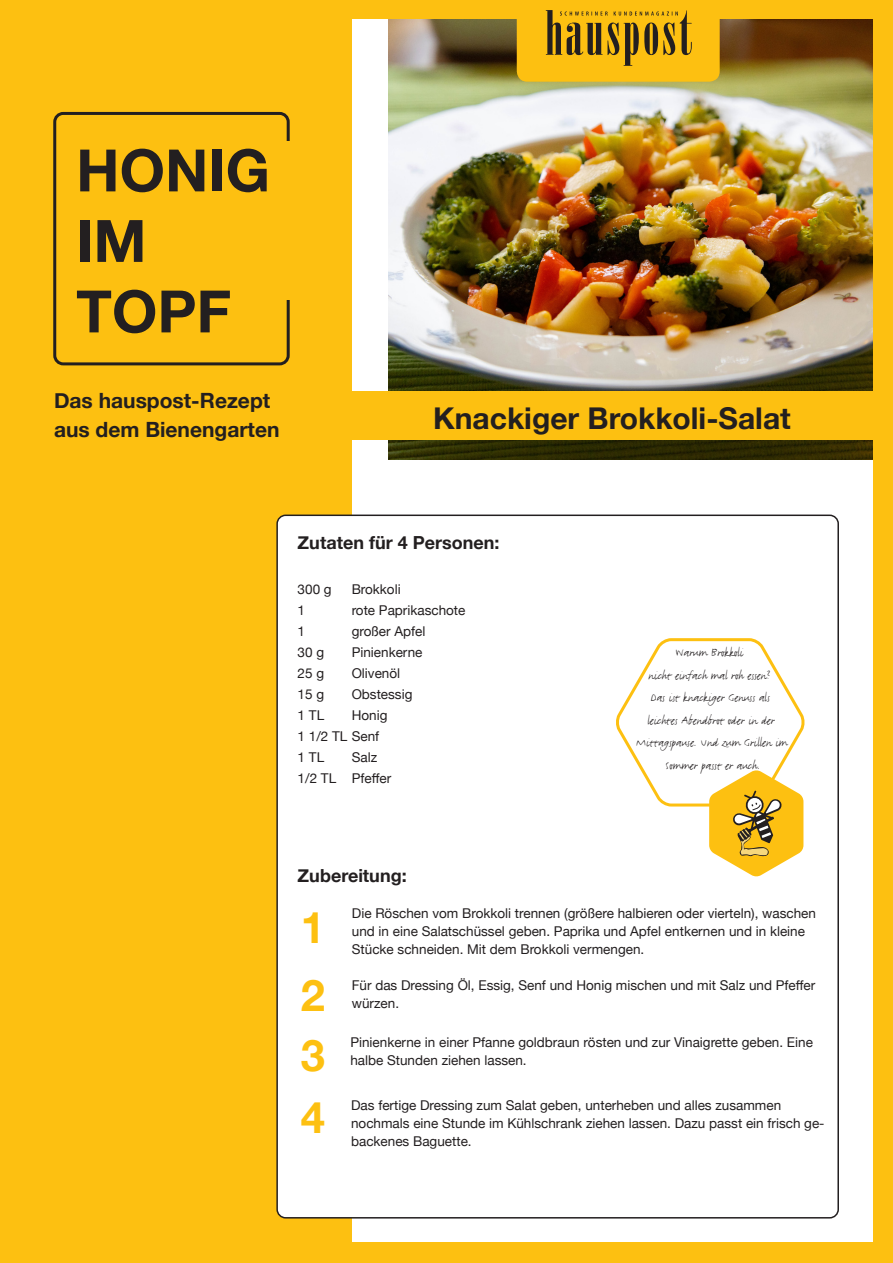
<style>
.page{position:relative;width:893px;height:1263px;background:#fff}
.page>*{position:absolute;margin:0;border:0;box-sizing:border-box;transform-origin:0 0}
.t1{font:700 58.5px "Helvetica Neue";color:#231f20}
.t2{font:700 43.5px "Helvetica Neue";color:#fdc011}
.t3{font:700 30px "Helvetica Neue";color:#231f20}
.t4{font:700 21px "Helvetica Neue";color:#231f20}
.t5{font:700 18px "Helvetica Neue";color:#231f20}
.t6{font:13.5px/18px "Helvetica Neue";color:#231f20}
.t7{font:13.5px/22.5px "FF Justlefthand";color:#231f20;text-align:center}
</style>
<div class="page">
<div style="left:0;top:0;width:352px;height:1263px;background:#fdc011"></div>
<img style="left:389px;top:18px;width:485px;height:441px">
<div style="left:350px;top:391px;width:534px;height:49px;background:#fdc011"></div>
<div style="left:53px;top:112px;width:237px;height:253px;border:3px solid #231f20;border-radius:9px"></div>
<div style="left:277px;top:141px;width:31px;height:159px;background:#fdc011"></div>
<div style="left:299px;top:0;width:594px;height:18px;background:#fdc011"></div>
<svg style="left:517px;top:10px;width:203px;height:72px;background:#d7a414"></svg>
<div style="left:874px;top:0;width:19px;height:1263px;background:#fdc011"></div>
<div style="left:300px;top:1242px;width:593px;height:21px;background:#fdc011"></div>
<div style="left:277px;top:515px;width:561px;height:703px;background:#fff;border-radius:9px"></div>
<svg style="left:616px;top:638px;width:189px;height:239px"></svg>
<p class="t1" style="left:76px;top:125px;width:195px">HONIG</p>
<p class="t1" style="left:76px;top:195px;width:72px">IM</p>
<p class="t1" style="left:76px;top:266px;width:156px">TOPF</p>
<p class="t4" style="left:54px;top:384px;width:218px">Das hauspost-Rezept</p>
<p class="t4" style="left:54px;top:413px;width:227px">aus dem Bienengarten</p>
<p class="t3" style="left:433px;top:394px;width:359px">Knackiger Brokkoli-Salat</p>
<p class="t5" style="left:298px;top:529px;width:203px">Zutaten für 4 Personen:</p>
<p class="t6" style="left:298px;top:581px;width:36px">300 g</p>
<p class="t6" style="left:352px;top:581px;width:51px">Brokkoli</p>
<p class="t6" style="left:298px;top:602px;width:9px">1</p>
<p class="t6" style="left:352px;top:602px;width:115px">rote Paprikaschote</p>
<p class="t6" style="left:298px;top:623px;width:9px">1</p>
<p class="t6" style="left:352px;top:623px;width:75px">großer Apfel</p>
<p class="t6" style="left:298px;top:644px;width:28px">30 g</p>
<p class="t6" style="left:352px;top:644px;width:72px">Pinienkerne</p>
<p class="t6" style="left:298px;top:665px;width:28px">25 g</p>
<p class="t6" style="left:352px;top:665px;width:50px">Olivenöl</p>
<p class="t6" style="left:298px;top:686px;width:28px">15 g</p>
<p class="t6" style="left:352px;top:686px;width:62px">Obstessig</p>
<p class="t6" style="left:298px;top:707px;width:28px">1 TL</p>
<p class="t6" style="left:352px;top:707px;width:37px">Honig</p>
<p class="t6" style="left:298px;top:728px;width:83px">1 1/2 TL Senf</p>
<p class="t6" style="left:298px;top:749px;width:28px">1 TL</p>
<p class="t6" style="left:352px;top:749px;width:27px">Salz</p>
<p class="t6" style="left:298px;top:770px;width:95px">1/2 TL Pfeffer</p>
<p class="t5" style="left:298px;top:861px;width:111px">Zubereitung:</p>
<p class="t7" style="left:676px;top:642px;width:69px">Warum Brokkoli</p>
<p class="t7" style="left:649px;top:664px;width:123px">nicht einfach mal roh essen?</p>
<p class="t7" style="left:651px;top:687px;width:120px">Das ist knackiger Genuss als</p>
<p class="t7" style="left:647px;top:709px;width:129px">leichtes Abendbrot oder in der</p>
<p class="t7" style="left:636px;top:732px;width:153px">Mittagspause. Und zum Grillen im<br>Sommer passt er auch.</p>
<p class="t2" style="left:301px;top:893px;width:26px">1</p>
<p class="t2" style="left:301px;top:961px;width:26px">2</p>
<p class="t2" style="left:301px;top:1022px;width:26px">3</p>
<p class="t6" style="left:352px;top:904px;width:466px">Die Röschen vom Brokkoli trennen (größere halbieren oder vierteln), waschen und in eine Salatschüssel geben. Paprika und Apfel entkernen und in kleine</p>
<p class="t6" style="left:352px;top:940px;width:294px">Stücke schneiden. Mit dem Brokkoli vermengen.</p>
<p class="t6" style="left:352px;top:977px;width:465px">Für das Dressing Öl, Essig, Senf und Honig mischen und mit Salz und Pfeffer würzen.</p>
<p class="t6" style="left:350px;top:1034px;width:464px">Pinienkerne in einer Pfanne goldbraun rösten und zur Vinaigrette geben. Eine halbe Stunden ziehen lassen.</p>
<p class="t2" style="left:301px;top:1083px;width:26px">4</p>
<p class="t6" style="left:351px;top:1097px;width:475px">Das fertige Dressing zum Salat geben, unterheben und alles zusammen nochmals eine Stunde im Kühlschrank ziehen lassen. Dazu passt ein frisch ge&shy;backenes Baguette.</p>
</div>
